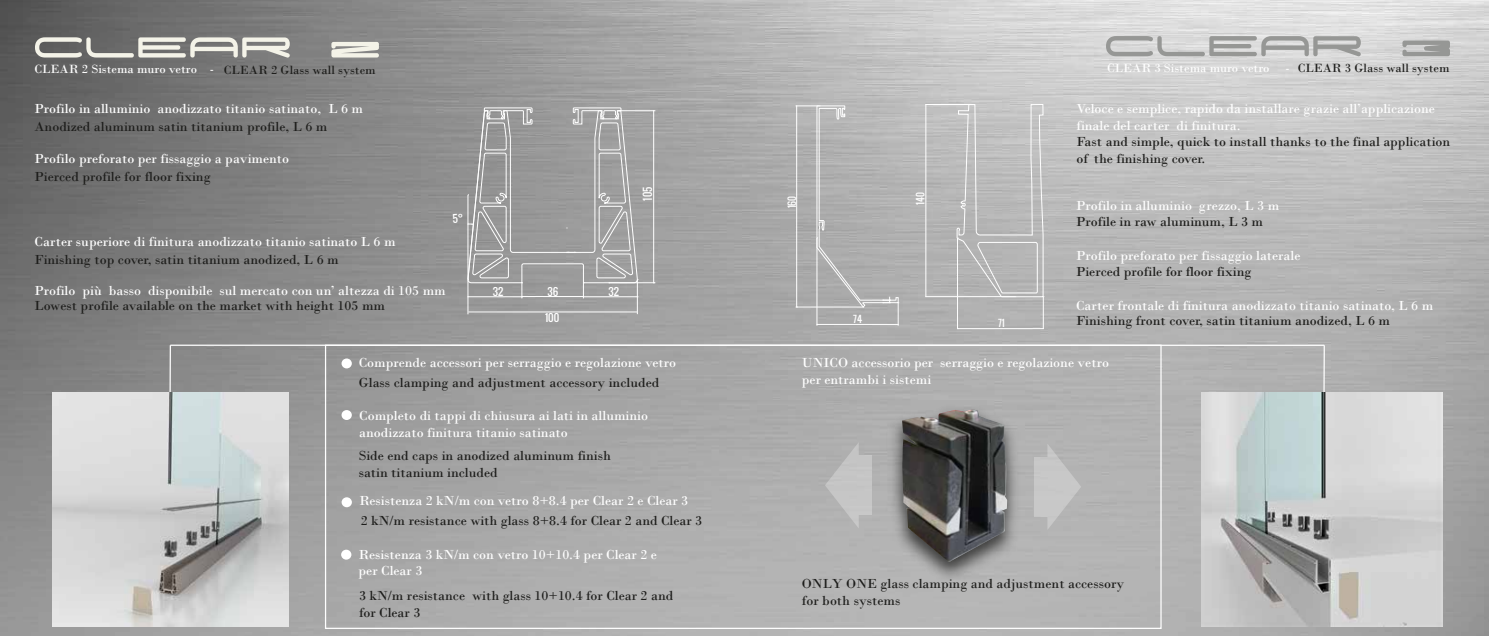
<style>
.page{position:relative;width:1489px;height:636px;background:#fff}
.page>*{position:absolute;margin:0;border:0;box-sizing:border-box;transform-origin:0 0}
.t1{font:700 75px "Madeleine";color:#f4f3e8}
.t2{font:700 75px "Madeleine";color:#969795}
.t3{font:13.75px/16.5px "Bodoni";color:#fff}
.t4{font:13.75px/16.5px "Bodoni";color:#1d1d1b}
.t5{font:12.5px "Bodoni";color:#fff}
.t6{font:12.5px "Bodoni";color:#1d1d1b}
.t7{font:10.38px "Oswald";color:#fff}
.t8{font:10.12px "Oswald";color:#fff}
.t9{font:9.5px "Oswald";color:#fff}
.t10{font:9.25px "Oswald";color:#fff}
.s1{color:#1d1d1b}
.s2{color:#fff}
</style>
<div class="page">
<img style="left:0;top:0;width:1488px;height:635px">
<hr style="left:619px;top:110px;width:36px;height:1px;background:#fff">
<hr style="left:608px;top:282px;width:47px;height:1px;background:#fff">
<hr style="left:653px;top:111px;width:1px;height:171px;background:#fff">
<hr style="left:467px;top:279px;width:1px;height:35px;background:#fff">
<hr style="left:637px;top:279px;width:1px;height:35px;background:#fff">
<svg style="left:795px;top:104px;width:104px;height:222px;background:#b2b2b2"></svg>
<hr style="left:925px;top:296px;width:90px;height:1px;background:#fff">
<hr style="left:925px;top:104px;width:48px;height:1px;background:#fff">
<hr style="left:925px;top:104px;width:1px;height:192px;background:#fff">
<hr style="left:1042px;top:296px;width:1px;height:33px;background:#fff">
<hr style="left:957px;top:238px;width:1px;height:91px;background:#fff">
<hr style="left:957px;top:328px;width:86px;height:1px;background:#fff">
<div style="left:341px;top:358px;width:11px;height:10px;background:#fff;border-radius:50%"></div>
<div style="left:341px;top:410px;width:11px;height:10px;background:#fff;border-radius:50%"></div>
<div style="left:341px;top:497px;width:11px;height:10px;background:#fff;border-radius:50%"></div>
<div style="left:341px;top:549px;width:10px;height:10px;background:#fff;border-radius:50%"></div>
<hr style="left:169px;top:345px;width:2px;height:55px;background:#fff">
<hr style="left:1323px;top:345px;width:1px;height:55px;background:#fff">
<hr style="left:170px;top:344px;width:1154px;height:2px;background:#fff">
<hr style="left:468px;top:311px;width:169px;height:1px;background:#fff">
<svg style="left:955px;top:103px;width:89px;height:194px;background:#bdbdbd"></svg>
<img style="left:755px;top:331px;width:439px;height:304px">
<img style="left:902px;top:409px;width:105px;height:152px">
<img style="left:53px;top:392px;width:235px;height:234px">
<img style="left:1201px;top:392px;width:241px;height:234px">
<svg style="left:453px;top:92px;width:186px;height:206px;background:#a0a0a0"></svg>
<h1 class="t1" style="left:33px;top:-12px;width:350px">CLEAR 2</h1>
<h1 class="t2" style="left:1103px;top:-14px;width:350px">CLEAR 3</h1>
<p class="t5" style="left:35px;top:62px;width:343px">CLEAR 2 Sistema muro vetro - <span class="s1">CLEAR 2 Glass wall system</span></p>
<p class="t3" style="left:35px;top:101px;width:330px">Profilo in alluminio anodizzato titanio satinato, L 6 m</p>
<p class="t4" style="left:35px;top:118px;width:294px">Anodized aluminum satin titanium profile, L 6 m</p>
<p class="t3" style="left:35px;top:150px;width:256px">Profilo preforato per fissaggio a pavimento</p>
<p class="t4" style="left:35px;top:168px;width:178px">Pierced profile for floor fixing</p>
<p class="t7" style="left:639px;top:200px;width:15px;rotate:-90deg">105</p>
<p class="t3" style="left:35px;top:233px;width:362px">Carter superiore di finitura anodizzato titanio satinato L 6 m</p>
<p class="t4" style="left:35px;top:251px;width:305px">Finishing top cover, satin titanium anodized, L 6 m</p>
<p class="t3" style="left:35px;top:282px;width:413px">Profilo più basso disponibile sul mercato con un’ altezza di 105 mm</p>
<p class="t4" style="left:35px;top:297px;width:352px">Lowest profile available on the market with height 105 mm</p>
<p class="t8" style="left:547px;top:283px;width:12px">36</p>
<p class="t8" style="left:545px;top:310px;width:16px">100</p>
<p class="t3" style="left:359px;top:354px;width:319px">Comprende accessori per serraggio e regolazione vetro</p>
<p class="t4" style="left:359px;top:374px;width:302px">Glass clamping and adjustment accessory included</p>
<p class="t3" style="left:359px;top:407px;width:290px">Completo di tappi di chiusura ai lati in alluminio anodizzato finitura titanio satinato</p>
<p class="t4" style="left:359px;top:447px;width:254px">Side end caps in anodized aluminum finish satin titanium included</p>
<p class="t8" style="left:493px;top:283px;width:12px">32</p>
<p class="t8" style="left:608px;top:283px;width:12px">32</p>
<p class="t3" style="left:359px;top:492px;width:330px">Resistenza 2 kN/m con vetro 8+8.4 per Clear 2 e Clear 3</p>
<p class="t4" style="left:361px;top:511px;width:343px">2 kN/m resistance with glass 8+8.4 for Clear 2 and Clear 3</p>
<p class="t3" style="left:358px;top:546px;width:300px">Resistenza 3 kN/m con vetro 10+10.4 per Clear 2 e per Clear 3</p>
<p class="t4" style="left:359px;top:587px;width:316px">3 kN/m resistance with glass 10+10.4 for Clear 2 and for Clear 3</p>
<p class="t9" style="left:784px;top:208px;width:14px;rotate:-90deg">160</p>
<p class="t10" style="left:853px;top:312px;width:10px">74</p>
<p class="t9" style="left:913px;top:204px;width:14px;rotate:-90deg">140</p>
<p class="t10" style="left:998px;top:316px;width:8px">71</p>
<p class="t5" style="left:1107px;top:60px;width:164px">CLEAR 3 Sistema muro vetro</p>
<p class="t6" style="left:1285px;top:60px;width:166px"><span class="s2">-</span> CLEAR 3 Glass wall system</p>
<p class="t3" style="left:1076px;top:101px;width:360px">Veloce e semplice, rapido da installare grazie all’applicazione finale del carter di finitura.</p>
<p class="t4" style="left:1076px;top:133px;width:375px">Fast and simple, quick to install thanks to the final application of the finishing cover.</p>
<p class="t3" style="left:1076px;top:198px;width:205px">Profilo in alluminio grezzo, L 3 m</p>
<p class="t4" style="left:1076px;top:213px;width:188px">Profile in raw aluminum, L 3 m</p>
<p class="t3" style="left:1076px;top:247px;width:226px">Profilo preforato per fissaggio laterale</p>
<p class="t4" style="left:1076px;top:263px;width:177px">Pierced profile for floor fixing</p>
<p class="t3" style="left:1076px;top:297px;width:359px">Carter frontale di finitura anodizzato titanio satinato, L 6 m</p>
<p class="t4" style="left:1076px;top:312px;width:315px">Finishing front cover, satin titanium anodized, L 6 m</p>
<p class="t3" style="left:801px;top:354px;width:308px">UNICO accessorio per serraggio e regolazione vetro per entrambi i sistemi</p>
<p class="t4" style="left:801px;top:575px;width:324px">ONLY ONE glass clamping and adjustment accessory for both systems</p>
</div>
